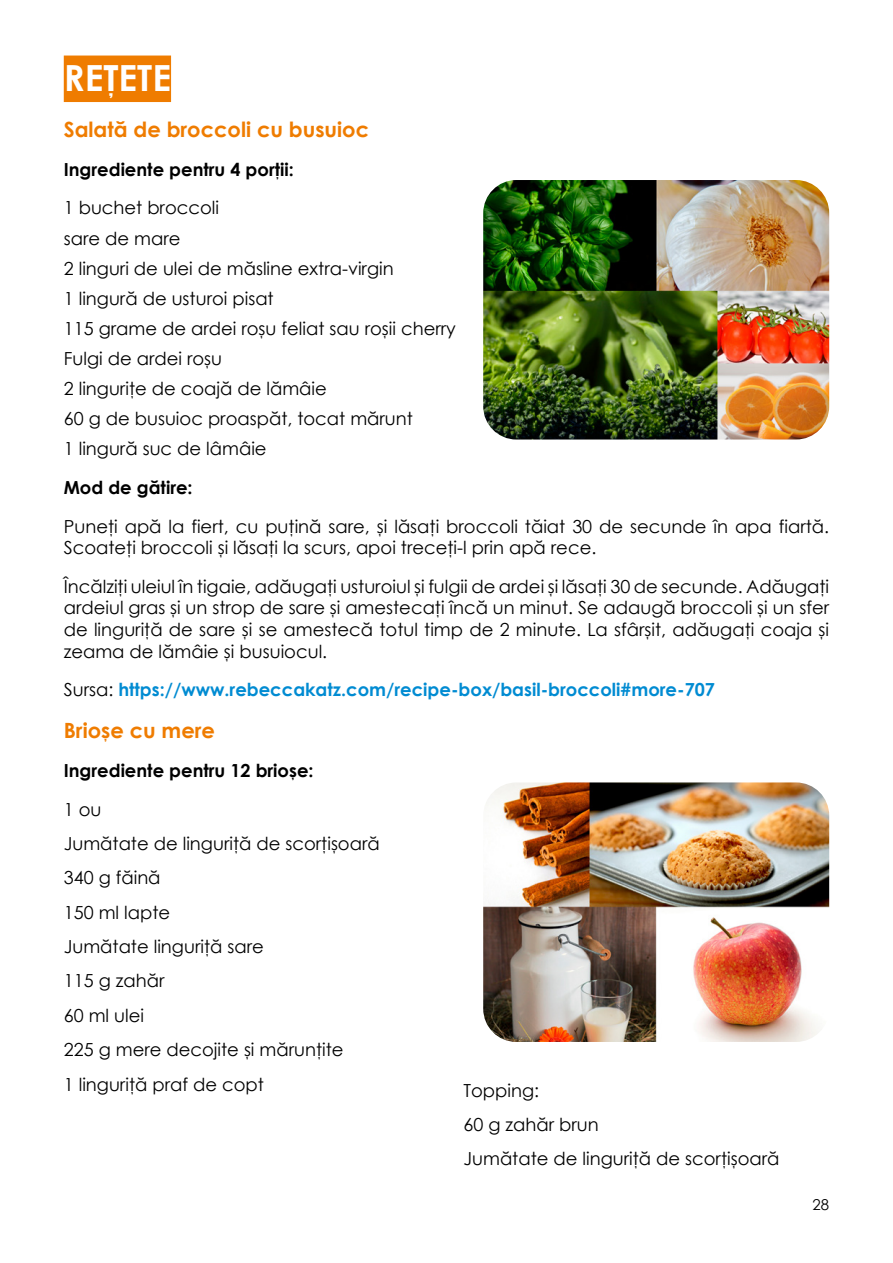
<style>
.page{position:relative;width:893px;height:1263px;background:#fff}
.page>*{position:absolute;margin:0;border:0;box-sizing:border-box;transform-origin:0 0}
.t1{font:700 36px "Century Gothic";color:#fff}
.t2{font:700 21px "Century Gothic";color:#ef7c00}
.t3{font:18px/34.3px "Century Gothic";color:#000}
.t4{font:700 18px "Century Gothic";color:#008bd2}
.t5{font:700 18px "Century Gothic";color:#000}
.t6{font:15px "Century Gothic";color:#000}
.s1{font-weight:400;color:#000}
</style>
<div class="page">
<img style="left:483px;top:782px;width:346px;height:260px">
<img style="left:483px;top:180px;width:346px;height:259px">
<div style="left:64px;top:56px;width:107px;height:46px;background:#ef7c00"></div>
<h1 class="t1" style="left:64px;top:50px;width:109px">REȚETE</h1>
<p class="t2" style="left:64px;top:114px;width:307px">Salată de broccoli cu busuioc</p>
<p class="t5" style="left:64px;top:156px;width:232px">Ingrediente pentru 4 porții:</p>
<p class="t3" style="left:64px;top:193px;width:394px;line-height:30.2px">1 buchet broccoli<br>sare de mare<br>2 linguri de ulei de măsline extra-virgin<br>1 lingură de usturoi pisat<br>115 grame de ardei roșu feliat sau roșii cherry<br>Fulgi de ardei roșu<br>2 lingurițe de coajă de lămâie<br>60 g de busuioc proaspăt, tocat mărunt<br>1 lingură suc de lâmâie</p>
<p class="t5" style="left:64px;top:474px;width:130px">Mod de gătire:</p>
<p class="t3" style="left:64px;top:515px;width:767px;line-height:21.6px">Puneți apă la fiert, cu puțină sare, și lăsați broccoli tăiat 30 de secunde în apa fiartă.<br>Scoateți broccoli și lăsați la scurs, apoi treceți-l prin apă rece.</p>
<p class="t3" style="left:64px;top:575px;width:767px;line-height:21.6px;text-align:justify">Încălziți uleiul în tigaie, adăugați usturoiul și fulgii de ardei și lăsați 30 de secunde. Adăugați ardeiul gras și un strop de sare și amestecați încă un minut. Se adaugă broccoli și un sfer de linguriță de sare și se amestecă totul timp de 2 minute. La sfârșit, adăugați coaja și zeama de lămâie și busuiocul.</p>
<p class="t4" style="left:64px;top:676px;width:653px"><span class="s1">Sursa:</span> https://www.rebeccakatz.com/recipe-box/basil-broccoli#more-707</p>
<p class="t2" style="left:64px;top:715px;width:153px">Brioșe cu mere</p>
<p class="t5" style="left:64px;top:757px;width:251px">Ingrediente pentru 12 brioșe:</p>
<p class="t3" style="left:64px;top:792px;width:317px">1 ou<br>Jumătate de linguriță de scorțișoară<br>340 g făină<br>150 ml lapte<br>Jumătate linguriță sare<br>115 g zahăr<br>60 ml ulei<br>225 g mere decojite și mărunțite<br>1 linguriță praf de copt</p>
<p class="t3" style="left:463px;top:1072px;width:317px">Topping:<br>60 g zahăr brun<br>Jumătate de linguriță de scorțișoară</p>
<p class="t6" style="left:813px;top:1194px;width:18px">28</p>
</div>
